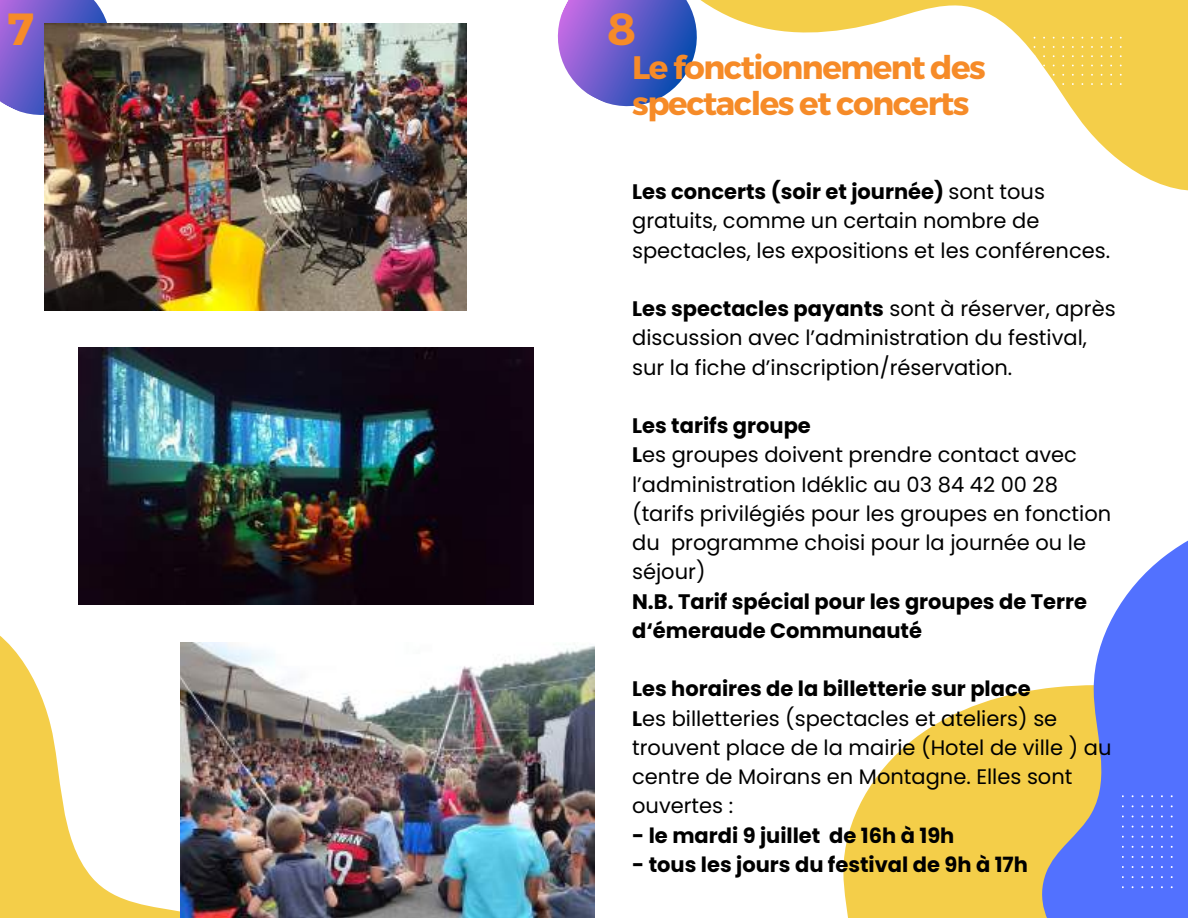
<style>
.page{position:relative;width:1188px;height:918px;background:#fff}
.page>*{position:absolute;margin:0;border:0;box-sizing:border-box;transform-origin:0 0}
.t1{font:700 45px "Montserrat";color:#f68b28}
.t2{font:700 32.55px/36px "Montserrat";letter-spacing:-.045em;color:#f68b28}
.t3{font:21px/29.2px "Poppins";color:#000}
.t4{font:700 21px/29.2px "Poppins";color:#000}
.s1{font-weight:700}
</style>
<div class="page">
<svg style="left:707px;top:0;width:481px;height:191px"></svg>
<svg style="left:843px;top:719px;width:101px;height:199px;fill:#f4ce49"></svg>
<svg style="left:944px;top:540px;width:244px;height:378px"></svg>
<svg style="left:0;top:604px;width:438px;height:314px"></svg>
<svg style="left:557px;top:0;width:150px;height:107px"></svg>
<svg style="left:1034px;top:37px;width:88px;height:48px;background:#f5d35d"></svg>
<svg style="left:1122px;top:795px;width:51px;height:93px;background:#5876ff"></svg>
<svg style="left:0;top:0;width:107px;height:115px;background:#7664ce"></svg>
<img style="left:44px;top:23px;width:422px;height:287px">
<img style="left:78px;top:348px;width:456px;height:256px">
<img style="left:180px;top:642px;width:414px;height:276px">
<h1 class="t1" style="left:7px;top:-1px;width:28px">7</h1>
<h1 class="t1" style="left:607px;top:-1px;width:30px">8</h1>
<h2 class="t2" style="left:632px;top:48px;width:355px">Le fonctionnement des spectacles et concerts</h2>
<p class="t3" style="left:632px;top:177px;width:480px"><span class="s1">Les concerts (soir et journée)</span> sont tous gratuits, comme un certain nombre de spectacles, les expositions et les conférences.</p>
<p class="t3" style="left:632px;top:294px;width:485px"><span class="s1">Les spectacles payants</span> sont à réserver, après discussion avec l’administration du festival, sur la fiche d’inscription/réservation.</p>
<p class="t3" style="left:632px;top:411px;width:481px"><span class="s1">Les tarifs groupe<br>L</span>es groupes doivent prendre contact avec l’administration Idéklic au 03 84 42 00 28 (tarifs privilégiés pour les groupes en fonction du programme choisi pour la journée ou le séjour)</p>
<p class="t4" style="left:632px;top:587px;width:456px">N.B. Tarif spécial pour les groupes de Terre d‘émeraude Communauté</p>
<p class="t3" style="left:632px;top:674px;width:481px"><span class="s1">Les horaires de la billetterie sur place<br>L</span>es billetteries (spectacles et ateliers) se trouvent place de la mairie (Hotel de ville ) au centre de Moirans en Montagne. Elles sont ouvertes :</p>
<p class="t4" style="left:632px;top:821px;width:324px">- le mardi 9 juillet de 16h à 19h</p>
<p class="t4" style="left:632px;top:850px;width:397px">- tous les jours du festival de 9h à 17h</p>
</div>
